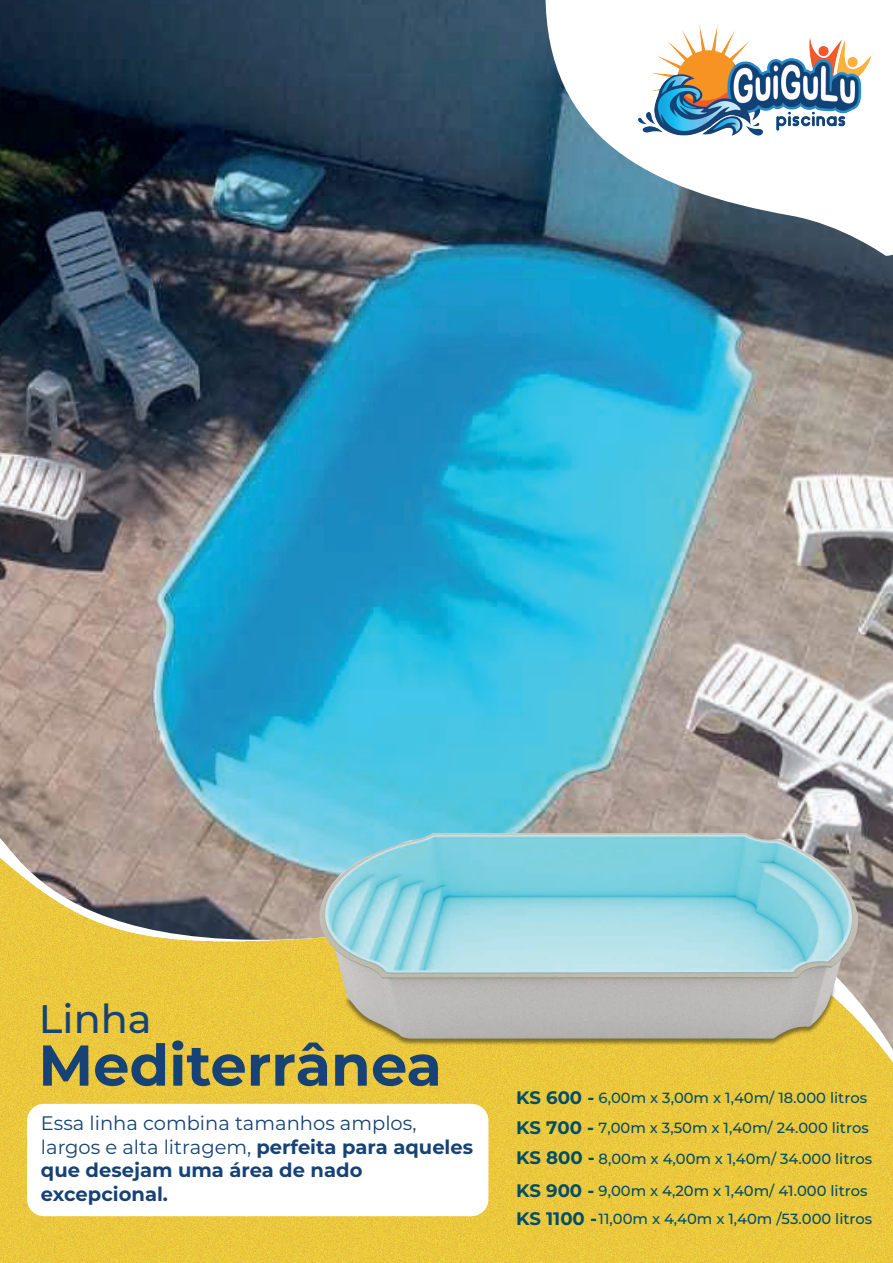
<style>
.page{position:relative;width:893px;height:1263px;background:#fff}
.page>*{position:absolute;margin:0;border:0;box-sizing:border-box;transform-origin:0 0}
.t1{font:700 57.45px "Montserrat";color:#164275}
.t2{font:500 39.9px "Montserrat";color:#164275}
.t3{font:700 19.5px/23.4px "Montserrat";color:#164275}
.t4{font:500 14.7px/30px "Montserrat";color:#004e68}
.s1{font-weight:400}
.s2{font-weight:700;font-size:18.15px}
</style>
<div class="page">
<img style="left:0;top:0;width:893px;height:799px">
<img style="left:0;top:799px;width:893px;height:464px">
<svg style="left:545px;top:0;width:348px;height:256px"></svg>
<img style="left:628px;top:8px;width:252px;height:150px">
<div style="left:27px;top:1104px;width:461px;height:112px;background:#fff;border-radius:17px"></div>
<img style="left:293px;top:924px;width:593px;height:172px">
<img style="left:297px;top:833px;width:562px;height:205px">
<h2 class="t2" style="left:39px;top:990px;width:114px">Linha</h2>
<h1 class="t1" style="left:38px;top:1024px;width:405px">Mediterrânea</h1>
<h3 class="t3" style="left:41px;top:1111px;width:434px"><span class="s1">Essa linha combina tamanhos amplos, largos e alta litragem,</span> perfeita para aqueles que desejam uma área de nado excepcional.</h3>
<p class="t4" style="left:516px;top:1083px;width:358px"><span class="s2">KS 600 -</span> 6,00m x 3,00m x 1,40m/ 18.000 litros<br><span class="s2">KS 700 -</span> 7,00m x 3,50m x 1,40m/ 24.000 litros<br><span class="s2">KS 800 -</span> 8,00m x 4,00m x 1,40m/ 34.000 litros</p>
<p class="t4" style="left:516px;top:1177px;width:358px;line-height:27.8px"><span class="s2">KS 900 -</span> 9,00m x 4,20m x 1,40m/ 41.000 litros<br><span class="s2">KS 1100 -</span>11,00m x 4,40m x 1,40m /53.000 litros</p>
</div>
